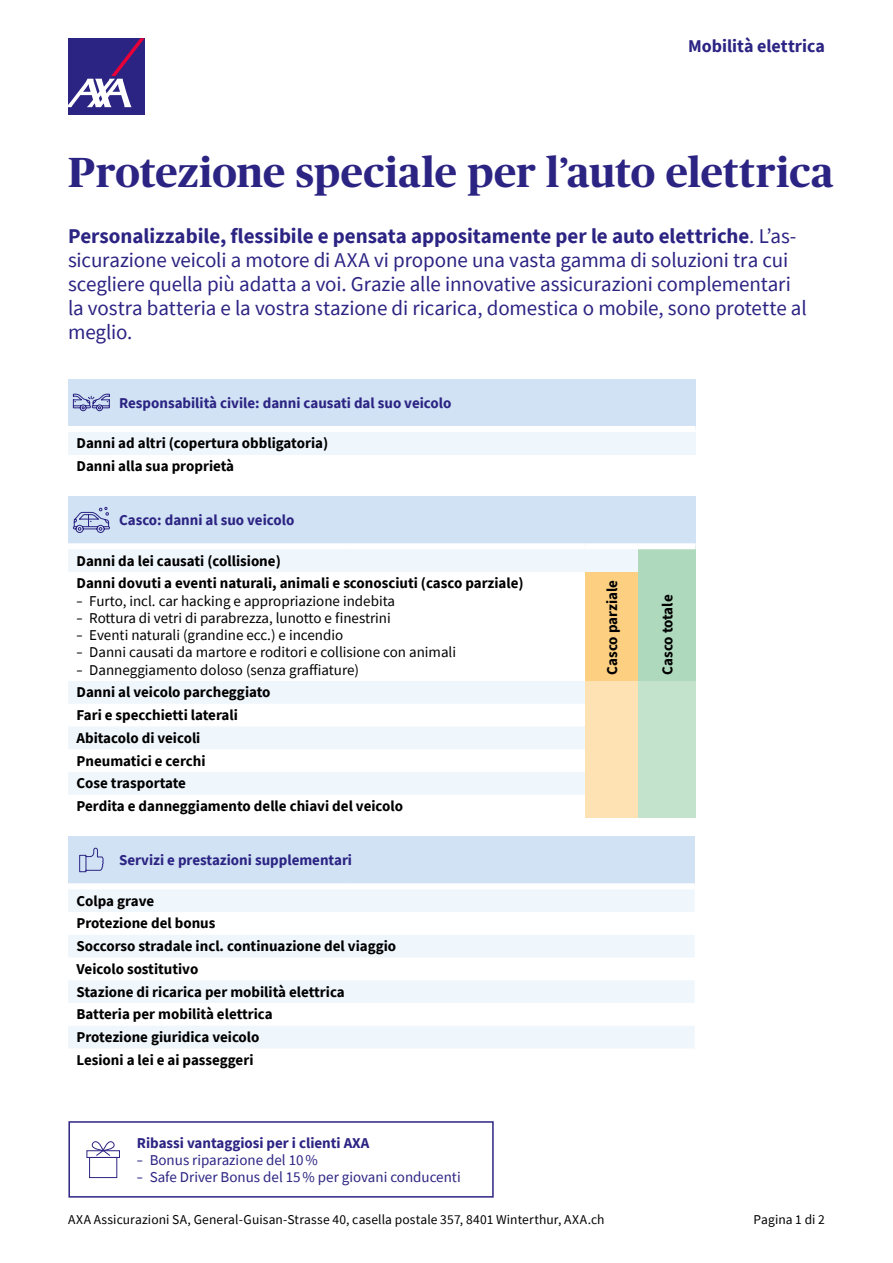
<style>
.page{position:relative;width:893px;height:1263px;background:#fff}
.page>*{position:absolute;margin:0;border:0;box-sizing:border-box;transform-origin:0 0}
.t1{font:700 42px "Publico Headline";letter-spacing:.005em;color:#2c2483}
.t2{font:21px/24px "Source Sans Pro";letter-spacing:-.005em;color:#2c2483}
.t3{font:700 18px "Source Sans Pro";color:#2c2483}
.t4{font:700 15px/22.8px "Source Sans Pro";color:#000}
.t5{font:15px/17.2px "Source Sans Pro";color:#000}
.t6{font:700 15px "Source Sans Pro";color:#2c2483}
.t7{font:15px/17.2px "Source Sans Pro";color:#2c2483}
.t8{font:13.5px "Source Sans Pro";letter-spacing:.01em;color:#000}
.s1{font-weight:700}
</style>
<div class="page">
<div style="left:68px;top:38px;width:77px;height:77px;background:#2c2483"></div>
<svg style="left:68px;top:38px;width:77px;height:69px"></svg>
<div style="left:68px;top:496px;width:628px;height:50px;background:#d0e2f4"></div>
<svg style="left:68px;top:549px;width:570px;height:246px"></svg>
<div style="left:638px;top:546px;width:58px;height:135px;background:#aed9bd"></div>
<div style="left:585px;top:572px;width:53px;height:109px;background:#fdcf80"></div>
<div style="left:585px;top:681px;width:53px;height:136px;background:#fee2b3"></div>
<div style="left:638px;top:681px;width:58px;height:136px;background:#c4e3cd"></div>
<div style="left:68px;top:543px;width:278px;height:6px;background:#fff"></div>
<div style="left:346px;top:543px;width:239px;height:6px;background:#fff"></div>
<div style="left:585px;top:543px;width:53px;height:6px;background:#fff"></div>
<div style="left:638px;top:543px;width:58px;height:6px;background:#fff"></div>
<div style="left:68px;top:379px;width:628px;height:50px;background:#d0e2f4"></div>
<div style="left:68px;top:429px;width:628px;height:26px;background:#eff6fc"></div>
<div style="left:68px;top:426px;width:628px;height:6px;background:#fff"></div>
<svg style="left:73px;top:393px;width:37px;height:19px"></svg>
<svg style="left:73px;top:506px;width:37px;height:27px"></svg>
<div style="left:68px;top:836px;width:627px;height:50px;background:#d0e2f4"></div>
<svg style="left:68px;top:889px;width:627px;height:159px;fill:#eff6fc"></svg>
<div style="left:68px;top:883px;width:278px;height:6px;background:#fff"></div>
<div style="left:346px;top:883px;width:349px;height:6px;background:#fff"></div>
<svg style="left:79px;top:847px;width:25px;height:25px"></svg>
<div style="left:68px;top:1121px;width:426px;height:76px;border:2px solid #2c2483"></div>
<div style="left:86px;top:1150px;width:34px;height:8px;border:1px solid #2c2483"></div>
<div style="left:89px;top:1157px;width:28px;height:21px;border:1px solid #2c2483"></div>
<svg style="left:91px;top:1141px;width:24px;height:16px"></svg>
<p class="t3" style="left:688px;top:34px;width:138px">Mobilità elettrica</p>
<h1 class="t1" style="left:68px;top:142px;width:767px">Protezione speciale per l’auto elettrica</h1>
<p class="t2" style="left:68px;top:224px;width:740px"><span class="s1">Personalizzabile, flessibile e pensata appositamente per le auto elettriche</span>. L’as&shy;sicurazione veicoli a motore di AXA vi propone una vasta gamma di soluzioni tra cui scegliere quella più adatta a voi. Grazie alle innovative assicurazioni complementari la vostra batteria e la vostra stazione di ricarica, domestica o mobile, sono protette al meglio.</p>
<p class="t6" style="left:119px;top:392px;width:334px">Responsabilità civile: danni causati dal suo veicolo</p>
<p class="t4" style="left:77px;top:432px;width:253px">Danni ad altri (copertura obbligatoria)<br>Danni alla sua proprietà</p>
<p class="t6" style="left:119px;top:510px;width:177px">Casco: danni al suo veicolo</p>
<p class="t4" style="left:77px;top:549px;width:206px">Danni da lei causati (collisione)</p>
<p class="t4" style="left:77px;top:572px;width:449px">Danni dovuti a eventi naturali, animali e sconosciuti (casco parziale)</p>
<p class="t5" style="left:77px;top:592px;width:381px">؞ Furto, incl. car hacking e appropriazione indebita<br>؞ Rottura di vetri di parabrezza, lunotto e finestrini<br>؞ Eventi naturali (grandine ecc.) e incendio<br>؞ Danni causati da martore e roditori e collisione con animali ؞ Danneggiamento doloso (senza graffiature)</p>
<p class="t4" style="left:77px;top:681px;width:328px">Danni al veicolo parcheggiato<br>Fari e specchietti laterali<br>Abitacolo di veicoli<br>Pneumatici e cerchi<br>Cose trasportate<br>Perdita e danneggiamento delle chiavi del veicolo</p>
<p class="t6" style="left:119px;top:850px;width:235px">Servizi e prestazioni supplementari</p>
<p class="t4" style="left:77px;top:889px;width:321px">Colpa grave<br>Protezione del bonus<br>Soccorso stradale incl. continuazione del viaggio<br>Veicolo sostitutivo<br>Stazione di ricarica per mobilità elettrica<br>Batteria per mobilità elettrica<br>Protezione giuridica veicolo<br>Lesioni a lei e ai passeggeri</p>
<p class="t6" style="left:137px;top:1133px;width:234px">Ribassi vantaggiosi per i clienti AXA</p>
<p class="t7" style="left:137px;top:1151px;width:325px">؞ Bonus riparazione del 10%<br>؞ Safe Driver Bonus del 15% per giovani conducenti</p>
<p class="t4" style="left:601px;top:675px;width:96px;rotate:-90deg">Casco parziale</p>
<p class="t4" style="left:656px;top:675px;width:82px;rotate:-90deg">Casco totale</p>
<p class="t8" style="left:68px;top:1211px;width:538px">AXA Assicurazioni SA, General-Guisan-Strasse 40, casella postale 357, 8401 Winterthur, AXA.ch</p>
<p class="t8" style="left:753px;top:1211px;width:73px">Pagina 1 di 2</p>
</div>
